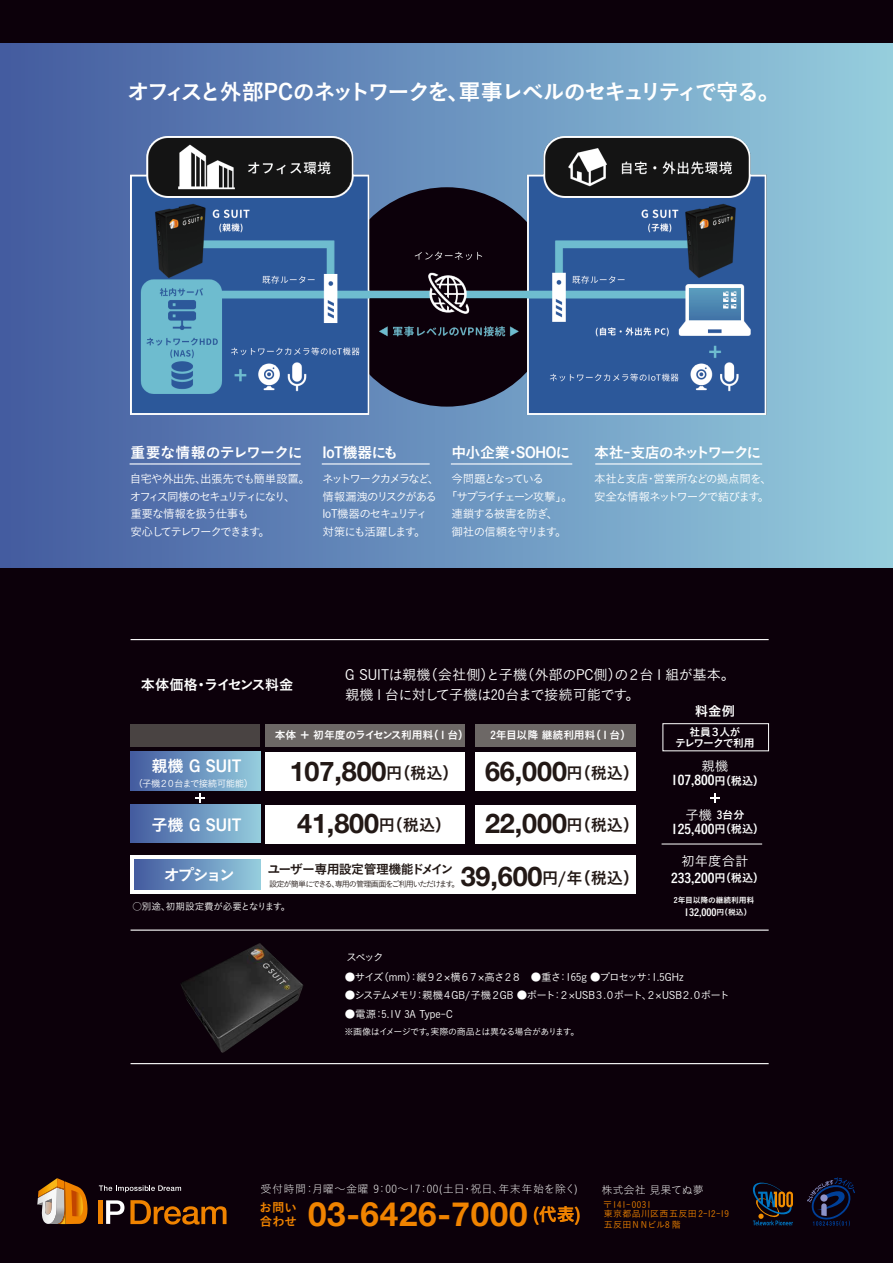
<style>
.page{position:relative;width:893px;height:1263px;background:#0c000a}
.page>*{position:absolute;margin:0;border:0;box-sizing:border-box;transform-origin:0 0}
.t1{font:700 33.3px "Helvetica Neue";letter-spacing:.02em;color:#f08300}
.t2{font:700 27px "Helvetica Neue";letter-spacing:-.005em;color:#221815}
.t3{font:22.05px "Koburina Go Std W6";letter-spacing:-.095em;color:#fff}
.t4{font:18px "Koburina Go Std W6";color:#f08300}
.t5{font:16.2px "Koburina Go Std W6";color:#fff}
.t6{font:14.85px "Koburina Go Std W6";letter-spacing:-.04em;color:#fff}
.t7{font:14.85px "Koburina Go Std W6";letter-spacing:-.12em;color:#fff}
.t8{font:14.25px/20.2px "Koburina Go Std W3";letter-spacing:-.035em;color:#fff}
.t9{font:14.25px "Koburina Go Std W6";letter-spacing:-.055em;color:#fff}
.t10{font:13.35px "Koburina Go Std W6";color:#fff}
.t11{font:13.35px "Koburina Go Std W3";color:#fff}
.t12{font:12.9px "Koburina Go Std W6";letter-spacing:-.055em;color:#221815}
.t13{font:12.45px/14.2px "Koburina Go Std W6";letter-spacing:.005em;color:#f08300}
.t14{font:11.55px/17.5px "Koburina Go Std W3";letter-spacing:-.115em;color:#fff}
.t15{font:11.55px/17.5px "Koburina Go Std W3";letter-spacing:-.145em;color:#fff}
.t16{font:11.55px/17.5px "Koburina Go Std W3";letter-spacing:-.075em;color:#fff}
.t17{font:11.55px "Koburina Go Std W3";letter-spacing:-.17em;color:#fff}
.t18{font:11.55px "Koburina Go Std W3";letter-spacing:-.08em;color:#fff}
.t19{font:11.55px "Koburina Go Std W3";letter-spacing:-.085em;color:#fff}
.t20{font:11.55px "Koburina Go Std W3";letter-spacing:-.14em;color:#fff}
.t21{font:11.1px "Koburina Go Std W1";letter-spacing:.04em;color:#fff}
.t22{font:11.1px "Koburina Go Std W1";color:#fff}
.t23{font:11.1px "Koburina Go Std W6";color:#fff}
.t24{font:10.8px "Koburina Go Std W6";letter-spacing:-.045em;color:#fff}
.t25{font:10.8px "Koburina Go Std W6";letter-spacing:-.015em;color:#fff}
.t26{font:10.8px/10.9px "Koburina Go Std W6";letter-spacing:-.095em;color:#fff;text-align:center}
.t27{font:10.5px "Koburina Go Std W3";letter-spacing:-.1em;color:#fff}
.t28{font:10.5px "Koburina Go Std W3";color:#fff}
.t29{font:10.05px "Koburina Go Std W6";color:#fff}
.t30{font:9.6px "Koburina Go Std W3";letter-spacing:-.035em;color:#fff}
.t31{font:9.45px "Koburina Go Std W3";letter-spacing:-.085em;color:#fff}
.t32{font:9px "Koburina Go Std W3";letter-spacing:-.08em;color:#fff}
.t33{font:9px/9.4px "Koburina Go Std W3";letter-spacing:.035em;color:#f08300}
.t34{font:9px "Koburina Go Std W3";letter-spacing:-.04em;color:#f08300}
.t35{font:8.1px "Koburina Go Std W3";letter-spacing:-.13em;color:#221815}
.t36{font:7.8px "Koburina Go Std W6";letter-spacing:-.02em;color:#fff}
.s1{font-family:"Koburina Go Std W6";font-weight:400;font-size:16.2px}
.s2{font-family:"Helvetica Neue";font-weight:700;font-size:27px}
.s3{font-size:16.2px}
.s4{font-size:11.1px}
.s5{font-family:"Koburina Go Std W3";font-size:13.35px}
.s6{font-size:7.8px}
</style>
<div class="page">
<div style="left:0;top:43px;width:893px;height:333px;background:linear-gradient(to right,#435aa0,#94cdde)"></div>
<div style="left:0;top:220px;width:893px;height:348px;background:linear-gradient(to right,#455ca1,#95cdde)"></div>
<div style="left:265px;top:752px;width:199px;height:38px;background:#fff"></div>
<div style="left:475px;top:752px;width:161px;height:38px;background:#fff"></div>
<div style="left:131px;top:752px;width:129px;height:38px;background:linear-gradient(to right,#435ba0,#94ccdd)"></div>
<div style="left:475px;top:724px;width:161px;height:23px;background:#6d6866"></div>
<div style="left:265px;top:724px;width:199px;height:23px;background:#6d6866"></div>
<div style="left:131px;top:724px;width:129px;height:23px;background:#494342"></div>
<div style="left:265px;top:805px;width:199px;height:38px;background:#fff"></div>
<div style="left:475px;top:805px;width:161px;height:38px;background:#fff"></div>
<div style="left:131px;top:805px;width:129px;height:38px;background:linear-gradient(to right,#435ba0,#94ccdd)"></div>
<div style="left:131px;top:855px;width:302px;height:38px;background:#fff"></div>
<div style="left:433px;top:855px;width:203px;height:38px;background:#fff"></div>
<svg style="left:195px;top:793px;width:10px;height:9px"></svg>
<svg style="left:710px;top:793px;width:10px;height:9px"></svg>
<div style="left:134px;top:859px;width:126px;height:31px;background:linear-gradient(to right,#425aa0,#93cbdd)"></div>
<img style="left:169px;top:943px;width:145px;height:122px">
<img style="left:131px;top:137px;width:636px;height:277px">
<hr style="left:662px;top:844px;width:100px;height:1px;background:#fff">
<svg style="left:807px;top:1177px;width:48px;height:49px"></svg>
<svg style="left:752px;top:1182px;width:41px;height:43px"></svg>
<svg style="left:37px;top:1178px;width:51px;height:46px"></svg>
<hr style="left:99px;top:1200px;width:4px;height:24px;background:#f08300">
<svg style="left:130px;top:1200px;width:97px;height:24px"></svg>
<svg style="left:99px;top:1185px;width:82px;height:7px"></svg>
<svg style="left:106px;top:1200px;width:18px;height:24px"></svg>
<div style="left:662px;top:723px;width:107px;height:28px;border:1px solid #fff"></div>
<hr style="left:131px;top:1063px;width:638px;height:1px;background:#fff">
<hr style="left:131px;top:639px;width:638px;height:1px;background:#fff">
<hr style="left:131px;top:929px;width:638px;height:2px;background:#fff">
<hr style="left:130px;top:463px;width:171px;height:1px;background:#fff">
<hr style="left:322px;top:463px;width:108px;height:1px;background:#fff">
<hr style="left:451px;top:463px;width:121px;height:1px;background:#fff">
<hr style="left:595px;top:463px;width:167px;height:1px;background:#fff">
<h3 class="t3" style="left:128px;top:75px;width:654px">オフィスと外部PCのネットワークを、軍事レベルのセキュリティで守る。</h3>
<h3 class="t6" style="left:130px;top:441px;width:174px">重要な情報のテレワークに</h3>
<p class="t14" style="left:130px;top:470px;width:182px">自宅や外出先、出張先でも簡単設置。オフィス同様のセキュリティになり、<br>重要な情報を扱う仕事も<br>安心してテレワークできます。</p>
<h3 class="t6" style="left:323px;top:441px;width:77px">IoT機器にも</h3>
<p class="t15" style="left:322px;top:470px;width:119px">ネットワークカメラなど、情報漏洩のリスクがある<br>IoT機器のセキュリティ対策にも活躍します。</p>
<h3 class="t6" style="left:451px;top:441px;width:121px">中小企業・SOHOに</h3>
<p class="t20" style="left:452px;top:470px;width:94px">今問題となっている</p>
<p class="t17" style="left:446px;top:488px;width:128px">「サプライチェーン攻撃」。</p>
<p class="t19" style="left:452px;top:505px;width:108px">連鎖する被害を防ぎ、</p>
<p class="t18" style="left:452px;top:523px;width:116px">御社の信頼を守ります。</p>
<h3 class="t7" style="left:594px;top:441px;width:169px">本社-支店のネットワークに</h3>
<p class="t16" style="left:594px;top:470px;width:179px">本社と支店・営業所などの拠点間を、安全な情報ネットワークで結びます。</p>
<h3 class="t9" style="left:141px;top:674px;width:154px">本体価格・ライセンス料金</h3>
<h3 class="t8" style="left:345px;top:664px;width:392px">G SUITは親機（会社側）と子機（外部のPC側）の２台１組が基本。親機１台に対して子機は20台まで接続可能です。</h3>
<p class="t10" style="left:695px;top:701px;width:42px">料金例</p>
<h3 class="t5" style="left:151px;top:754px;width:92px">親機 G SUIT</h3>
<p class="t31" style="left:133px;top:776px;width:121px">（子機２０台まで接続可能能）</p>
<p class="t24" style="left:275px;top:727px;width:196px">本体 ＋ 初年度のライセンス利用料（１台）</p>
<p class="t25" style="left:491px;top:727px;width:142px">2年目以降 継続利用料（１台）</p>
<h2 class="t2" style="left:290px;top:750px;width:171px">107,800<span class="s1">円（税込）</span></h2>
<h2 class="t2" style="left:485px;top:750px;width:156px">66,000<span class="s1">円（税込）</span></h2>
<h3 class="t5" style="left:151px;top:812px;width:92px">子機 G SUIT</h3>
<h2 class="t2" style="left:297px;top:802px;width:344px">41,800<span class="s1">円（税込）</span> 22,000<span class="s1">円（税込）</span></h2>
<p class="t12" style="left:268px;top:859px;width:373px">ユーザー専用設定管理機能ドメイン <span class="s2">39,600</span><span class="s3">円/年（税込）</span></p>
<p class="t30" style="left:132px;top:899px;width:160px">○別途、初期設定費が必要となります。</p>
<h3 class="t5" style="left:164px;top:863px;width:73px">オプション</h3>
<p class="t35" style="left:269px;top:878px;width:192px">設定が簡単にできる、専用の管理画面をご利用いただけます。</p>
<p class="t27" style="left:346px;top:949px;width:39px">スペック</p>
<p class="t26" style="left:675px;top:727px;width:81px">社員３人が<br>テレワークで利用</p>
<p class="t11" style="left:702px;top:756px;width:28px">親機</p>
<p class="t10" style="left:671px;top:770px;width:95px">107,800<span class="s4">円（税込）</span></p>
<p class="t23" style="left:685px;top:806px;width:61px"><span class="s5">子機</span> 3台分</p>
<p class="t10" style="left:671px;top:819px;width:95px">125,400<span class="s4">円（税込）</span></p>
<p class="t11" style="left:681px;top:851px;width:68px">初年度合計</p>
<p class="t10" style="left:671px;top:868px;width:95px">233,200<span class="s4">円（税込）</span></p>
<p class="t36" style="left:674px;top:894px;width:82px">2年目以降の継続利用料</p>
<p class="t29" style="left:684px;top:904px;width:69px">132,000<span class="s6">円（税込）</span></p>
<p class="t27" style="left:345px;top:969px;width:340px">●サイズ（mm）：縦９２×横６７×高さ２８　●重さ：165g ●プロセッサ：1.5GHz</p>
<p class="t27" style="left:345px;top:987px;width:396px">●システムメモリ：親機４GB/子機２GB ●ポート：２×USB３.０ポート、２×USB２.０ポート　</p>
<p class="t28" style="left:345px;top:1006px;width:109px">●電源：5.1V 3A Type-C</p>
<p class="t32" style="left:345px;top:1024px;width:236px">※画像はイメージです。実際の商品とは異なる場合があります。</p>
<p class="t21" style="left:261px;top:1181px;width:319px">受付時間：月曜～金曜 9：00～17：00(土日・祝日、年末年始を除く)</p>
<h1 class="t1" style="left:308px;top:1187px;width:221px">03-6426-7000</h1>
<p class="t33" style="left:603px;top:1199px;width:127px">〒141-0031<br>東京都品川区西五反田 2-12-19</p>
<p class="t22" style="left:601px;top:1182px;width:104px">株式会社 見果てぬ夢</p>
<p class="t13" style="left:260px;top:1201px;width:39px">お問い合わせ</p>
<h3 class="t4" style="left:533px;top:1200px;width:50px">(代表)</h3>
<p class="t34" style="left:604px;top:1218px;width:79px">五反田ＮＮビル8 階</p>
</div>
